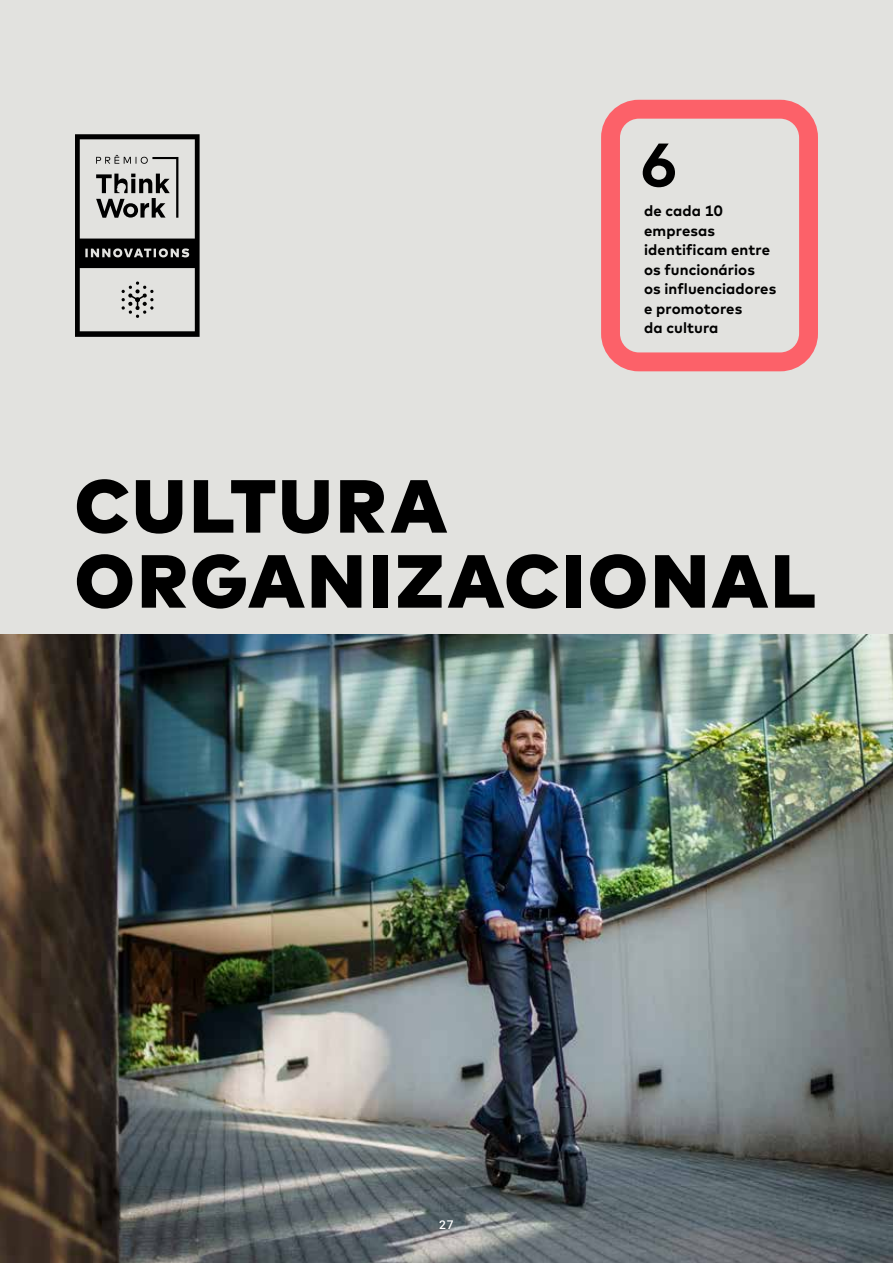
<style>
.page{position:relative;width:893px;height:1263px;background:#e2e2df}
.page>*{position:absolute;margin:0;border:0;box-sizing:border-box;transform-origin:0 0}
.t1{font:900 75px/75px "Mark";letter-spacing:.04em;color:#000}
.t2{font:700 61.35px "Mark";color:#000}
.t3{font:700 15px/19.5px "Mark";letter-spacing:.005em;color:#000}
.t4{font:500 12px "Roboto";color:#fff}
</style>
<div class="page">
<img style="left:0;top:635px;width:893px;height:628px">
<div style="left:601px;top:100px;width:217px;height:271px;border:19px solid #fc6169;border-radius:28px"></div>
<svg style="left:75px;top:134px;width:125px;height:203px"></svg>
<h2 class="t2" style="left:640px;top:125px;width:38px">6</h2>
<p class="t3" style="left:644px;top:201px;width:134px">de cada 10 empresas identificam entre os funcionários<br>os influenciadores e promotores<br>da cultura</p>
<h1 class="t1" style="left:75px;top:467px;width:742px">CULTURA<br>ORGANIZACIONAL</h1>
<p class="t4" style="left:439px;top:1216px;width:16px">27</p>
</div>
